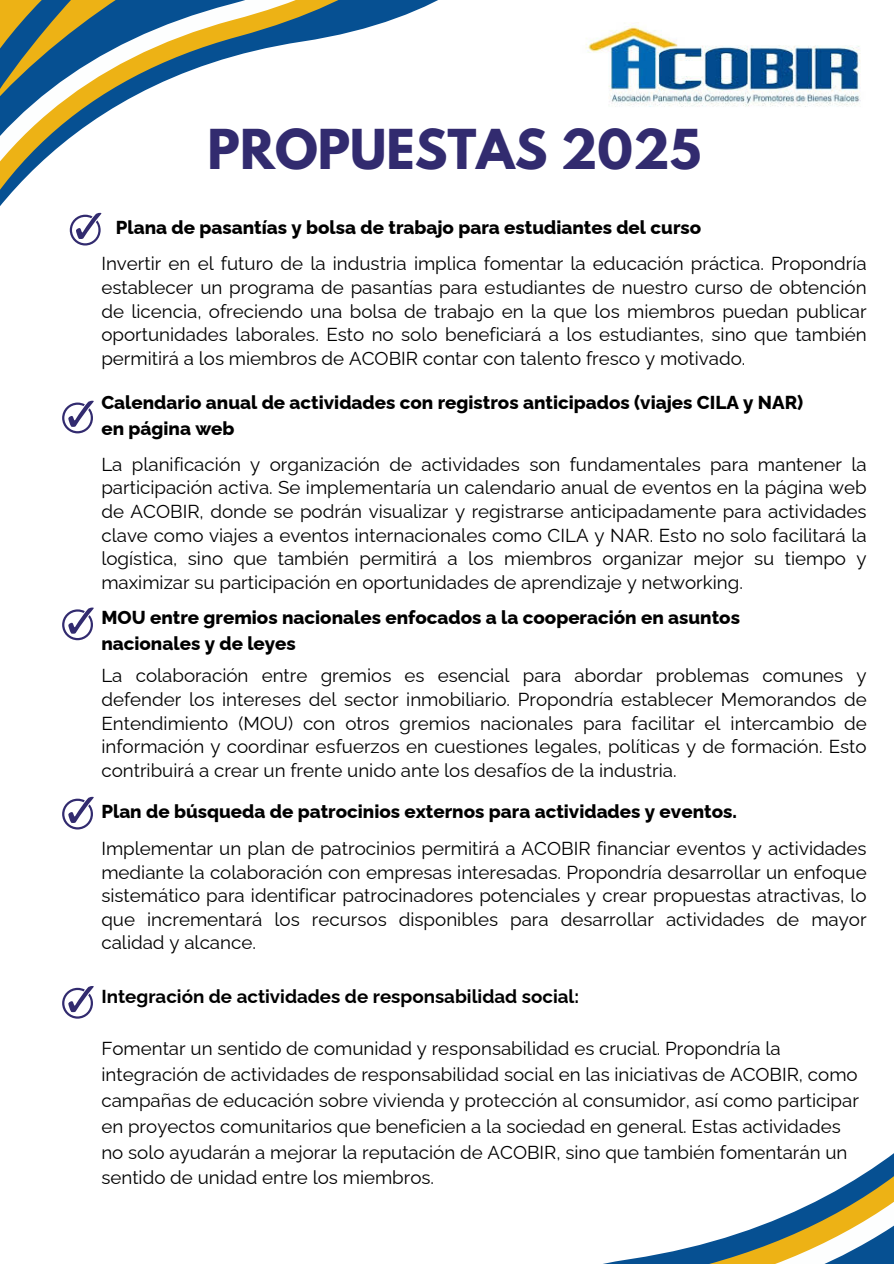
<style>
.page{position:relative;width:894px;height:1264px;background:#fff}
.page>*{position:absolute;margin:0;border:0;box-sizing:border-box;transform-origin:0 0}
.t1{font:700 48.75px "League Spartan";color:#322b6f}
.t2{font:18.75px/23.7px "Raleway";color:#000;text-align:justify}
.t3{font:800 18.75px/26px "Raleway";color:#000}
.t4{font:700 18.75px "Raleway";color:#000}
</style>
<div class="page">
<svg style="left:81px;top:0;width:357px;height:246px"></svg>
<svg style="left:637px;top:1154px;width:256px;height:109px"></svg>
<svg style="left:0;top:0;width:297px;height:245px"></svg>
<svg style="left:62px;top:401px;width:32px;height:32px"></svg>
<img style="left:585px;top:22px;width:276px;height:85px">
<svg style="left:62px;top:607px;width:32px;height:33px"></svg>
<svg style="left:62px;top:796px;width:32px;height:33px"></svg>
<svg style="left:62px;top:986px;width:32px;height:32px"></svg>
<p class="t1" style="left:207px;top:125px;width:494px">PROPUESTAS 2025</p>
<p class="t3" style="left:116px;top:215px;width:586px">Plana de pasantías y bolsa de trabajo para estudiantes del curso</p>
<h2 class="t2" style="left:101px;top:252px;width:766px">Invertir en el futuro de la industria implica fomentar la educación práctica. Propondría establecer un programa de pasantías para estudiantes de nuestro curso de obtención de licencia, ofreciendo una bolsa de trabajo en la que los miembros puedan publicar oportunidades laborales. Esto no solo beneficiará a los estudiantes, sino que también permitirá a los miembros de ACOBIR contar con talento fresco y motivado.</h2>
<p class="t3" style="left:101px;top:389px;width:703px">Calendario anual de actividades con registros anticipados (viajes CILA y NAR) en página web</p>
<p class="t2" style="left:101px;top:452px;width:766px">La planificación y organización de actividades son fundamentales para mantener la participación activa. Se implementaría un calendario anual de eventos en la página web de ACOBIR, donde se podrán visualizar y registrarse anticipadamente para actividades clave como viajes a eventos internacionales como CILA y NAR. Esto no solo facilitará la logística, sino que también permitirá a los miembros organizar mejor su tiempo y maximizar su participación en oportunidades de aprendizaje y networking.</p>
<h1 class="t3" style="left:101px;top:604px;width:640px">MOU entre gremios nacionales enfocados a la cooperación en asuntos nacionales y de leyes</h1>
<p class="t2" style="left:101px;top:664px;width:766px">La colaboración entre gremios es esencial para abordar problemas comunes y defender los intereses del sector inmobiliario. Propondría establecer Memorandos de Entendimiento (MOU) con otros gremios nacionales para facilitar el intercambio de información y coordinar esfuerzos en cuestiones legales, políticas y de formación. Esto contribuirá a crear un frente unido ante los desafíos de la industria.</p>
<h2 class="t3" style="left:101px;top:798px;width:636px">Plan de búsqueda de patrocinios externos para actividades y eventos.</h2>
<p class="t2" style="left:101px;top:836px;width:766px">Implementar un plan de patrocinios permitirá a ACOBIR financiar eventos y actividades mediante la colaboración con empresas interesadas. Propondría desarrollar un enfoque sistemático para identificar patrocinadores potenciales y crear propuestas atractivas, lo que incrementará los recursos disponibles para desarrollar actividades de mayor calidad y alcance.</p>
<p class="t4" style="left:101px;top:985px;width:479px">Integración de actividades de responsabilidad social:</p>
<h2 class="t2" style="left:101px;top:1035px;width:758px;line-height:25.8px;text-align:left">Fomentar un sentido de comunidad y responsabilidad es crucial. Propondría la integración de actividades de responsabilidad social en las iniciativas de ACOBIR, como campañas de educación sobre vivienda y protección al consumidor, así como participar en proyectos comunitarios que beneficien a la sociedad en general. Estas actividades no solo ayudarán a mejorar la reputación de ACOBIR, sino que también fomentarán un sentido de unidad entre los miembros.</h2>
</div>
